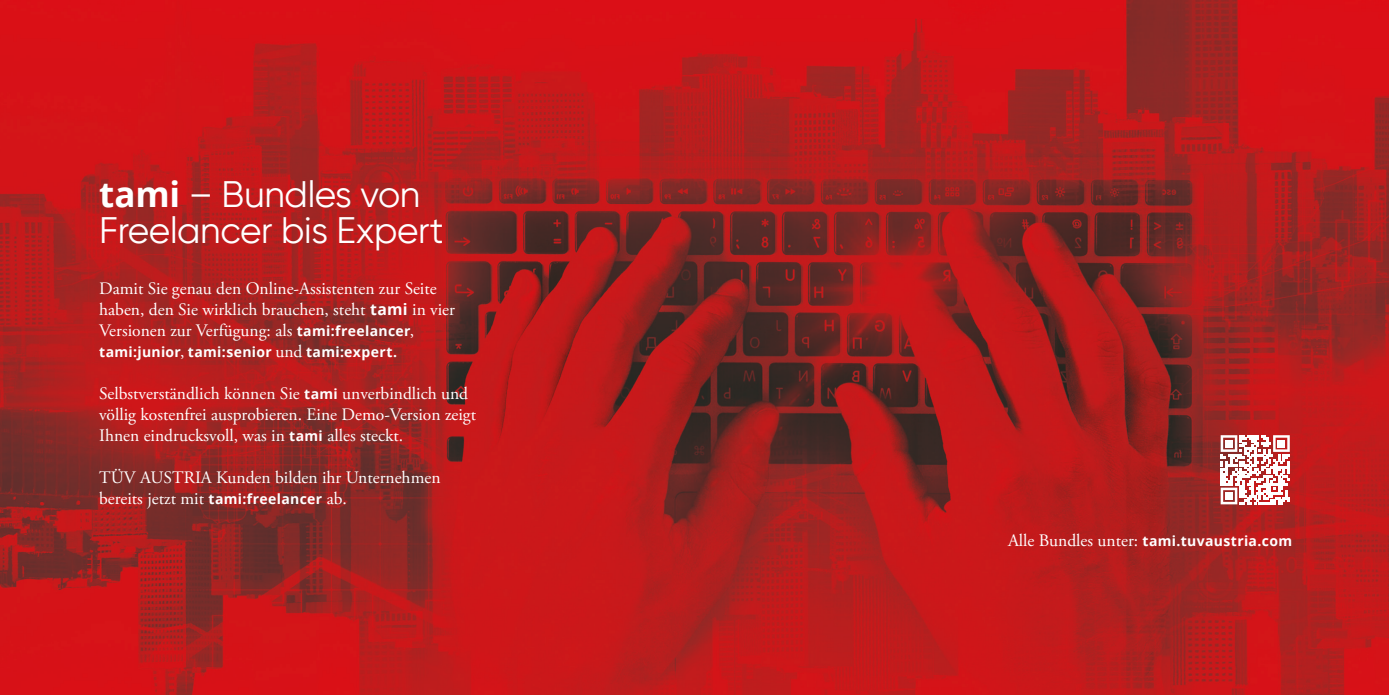
<style>
.page{position:relative;width:1389px;height:695px;background:#fff}
.page>*{position:absolute;margin:0;border:0;box-sizing:border-box;transform-origin:0 0}
.t1{font:36.75px/36.8px "Gilroy";letter-spacing:-.01em;color:#fff}
.t2{font:17.5px/21px "Adobe Garamond Pro";color:#fff}
.t3{font:700 14px "Open Sans";letter-spacing:.025em;color:#fff}
.s1{font-family:"Open Sans";font-weight:700;font-size:35px}
.s2{font-family:"Open Sans";font-weight:700;font-size:15.75px}
.s3{font-family:"Open Sans";font-weight:700;font-size:14px}
.s4{font-family:"Adobe Garamond Pro";font-weight:400;font-size:17.5px}
</style>
<div class="page">
<img style="left:0;top:0;width:1389px;height:694px">
<svg style="left:1221px;top:435px;width:69px;height:69px"></svg>
<div style="left:1225px;top:440px;width:8px;height:7px;background:#fff"></div>
<div style="left:1278px;top:440px;width:7px;height:7px;background:#fff"></div>
<div style="left:1225px;top:492px;width:8px;height:7px;background:#fff"></div>
<h1 class="t1" style="left:99px;top:175px;width:346px"><span class="s1">tami</span> – Bundles von<br>Freelancer bis Expert</h1>
<p class="t2" style="left:99px;top:279px;width:357px">Damit Sie genau den Online-Assistenten zur Seite haben, den Sie wirklich brauchen, steht <span class="s2">tami</span> in vier<br>Versionen zur Verfügung: als <span class="s3">tami:freelancer</span>,</p>
<p class="t3" style="left:99px;top:342px;width:300px">tami:junior<span class="s4">,</span> tami:senior <span class="s4">und</span> tami:expert.</p>
<p class="t2" style="left:99px;top:384px;width:378px">Selbstverständlich können Sie <span class="s3">tami</span> unverbindlich und völlig kostenfrei ausprobieren. Eine Demo-Version zeigt<br>Ihnen eindrucksvoll, was in <span class="s3">tami</span> alles steckt.</p>
<p class="t2" style="left:99px;top:468px;width:343px">TÜV AUSTRIA Kunden bilden ihr Unternehmen bereits jetzt mit <span class="s3">tami:freelancer</span> ab.</p>
<p class="t3" style="left:1008px;top:531px;width:286px"><span class="s4">Alle Bundles unter:</span> tami.tuvaustria.com</p>
</div>
